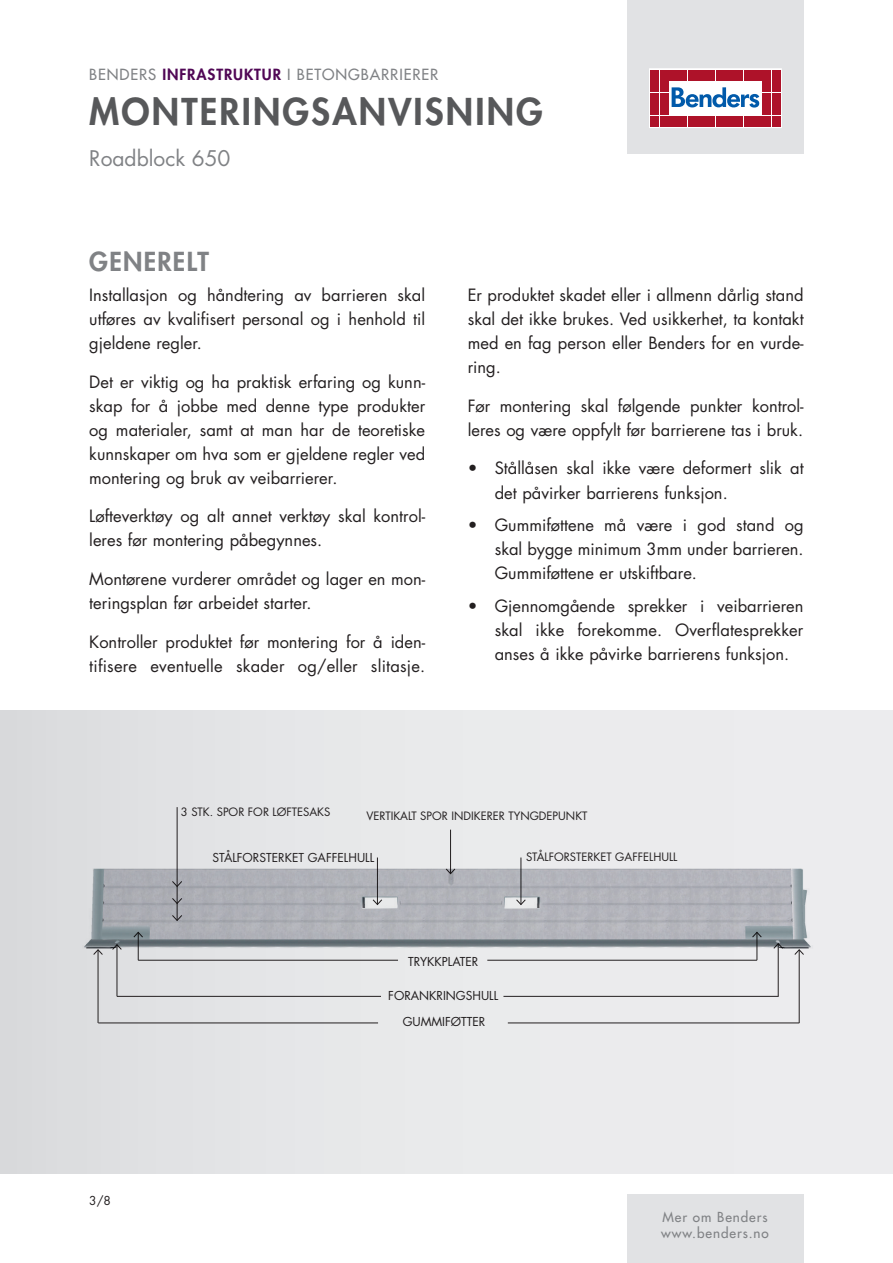
<style>
.page{position:relative;width:893px;height:1263px;background:#fff}
.page>*{position:absolute;margin:0;border:0;box-sizing:border-box;transform-origin:0 0}
.t1{font:800 36px "Futura Std";letter-spacing:.06em;color:#57585a}
.t2{font:800 25.5px "Futura Std";letter-spacing:.05em;color:#808285}
.t3{font:21px "Futura Std";color:#808285}
.t4{font:16.5px/24px "Futura Std";color:#231f20;text-align:justify}
.t5{font:500 15px "Futura Std";letter-spacing:.06em;color:#808285}
.t6{font:500 13.5px/16.2px "Futura Std";letter-spacing:.07em;color:#808285}
.t7{font:12px "Futura Std";color:#231f20}
.t8{font:11.25px "Futura Std";color:#231f20}
.s1{font-weight:800;color:#500755}
</style>
<div class="page">
<div style="left:0;top:710px;width:893px;height:464px;background:linear-gradient(to right,#dddee0,#efeff1)"></div>
<div style="left:627px;top:0;width:177px;height:153px;background:#e1e2e4"></div>
<svg style="left:649px;top:69px;width:132px;height:59px;background:#eac5cb"></svg>
<div style="left:651px;top:70px;width:8px;height:10px;background:#ae1229"></div>
<div style="left:660px;top:70px;width:8px;height:10px;background:#ae1229"></div>
<div style="left:651px;top:81px;width:8px;height:11px;background:#ae1229"></div>
<div style="left:660px;top:81px;width:8px;height:11px;background:#ae1229"></div>
<div style="left:651px;top:93px;width:8px;height:10px;background:#ae1229"></div>
<div style="left:660px;top:93px;width:8px;height:10px;background:#ae1229"></div>
<div style="left:651px;top:104px;width:8px;height:11px;background:#ae1229"></div>
<div style="left:660px;top:104px;width:8px;height:11px;background:#ae1229"></div>
<div style="left:651px;top:116px;width:8px;height:10px;background:#ae1229"></div>
<div style="left:660px;top:116px;width:8px;height:10px;background:#ae1229"></div>
<div style="left:669px;top:70px;width:8px;height:10px;background:#ae1229"></div>
<div style="left:679px;top:70px;width:8px;height:10px;background:#ae1229"></div>
<div style="left:688px;top:70px;width:8px;height:10px;background:#ae1229"></div>
<div style="left:697px;top:70px;width:9px;height:10px;background:#ae1229"></div>
<div style="left:707px;top:70px;width:8px;height:10px;background:#ae1229"></div>
<div style="left:716px;top:70px;width:8px;height:10px;background:#ae1229"></div>
<div style="left:725px;top:70px;width:9px;height:10px;background:#ae1229"></div>
<div style="left:735px;top:70px;width:8px;height:10px;background:#ae1229"></div>
<div style="left:744px;top:70px;width:8px;height:10px;background:#ae1229"></div>
<div style="left:753px;top:70px;width:9px;height:10px;background:#ae1229"></div>
<div style="left:669px;top:116px;width:8px;height:10px;background:#ae1229"></div>
<div style="left:679px;top:116px;width:8px;height:10px;background:#ae1229"></div>
<div style="left:688px;top:116px;width:8px;height:10px;background:#ae1229"></div>
<div style="left:697px;top:116px;width:9px;height:10px;background:#ae1229"></div>
<div style="left:707px;top:116px;width:8px;height:10px;background:#ae1229"></div>
<div style="left:716px;top:116px;width:8px;height:10px;background:#ae1229"></div>
<div style="left:725px;top:116px;width:9px;height:10px;background:#ae1229"></div>
<div style="left:735px;top:116px;width:8px;height:10px;background:#ae1229"></div>
<div style="left:744px;top:116px;width:8px;height:10px;background:#ae1229"></div>
<div style="left:753px;top:116px;width:9px;height:10px;background:#ae1229"></div>
<div style="left:763px;top:70px;width:8px;height:10px;background:#ae1229"></div>
<div style="left:772px;top:70px;width:8px;height:10px;background:#ae1229"></div>
<div style="left:763px;top:81px;width:8px;height:11px;background:#ae1229"></div>
<div style="left:772px;top:81px;width:8px;height:11px;background:#ae1229"></div>
<div style="left:763px;top:93px;width:8px;height:10px;background:#ae1229"></div>
<div style="left:772px;top:93px;width:8px;height:10px;background:#ae1229"></div>
<div style="left:763px;top:104px;width:8px;height:11px;background:#ae1229"></div>
<div style="left:772px;top:104px;width:8px;height:11px;background:#ae1229"></div>
<div style="left:763px;top:116px;width:8px;height:10px;background:#ae1229"></div>
<div style="left:772px;top:116px;width:8px;height:10px;background:#ae1229"></div>
<svg style="left:672px;top:87px;width:87px;height:21px;background:#90b6d9"></svg>
<div style="left:627px;top:1195px;width:177px;height:68px;background:#e1e2e4"></div>
<hr style="left:450px;top:830px;width:1px;height:44px;background:#231f20">
<svg style="left:133px;top:949px;width:10px;height:11px"></svg>
<hr style="left:117px;top:945px;width:1px;height:51px;background:#231f20">
<hr style="left:98px;top:950px;width:1px;height:73px;background:#231f20">
<svg style="left:93px;top:949px;width:10px;height:6px"></svg>
<svg style="left:752px;top:949px;width:10px;height:11px"></svg>
<hr style="left:778px;top:944px;width:1px;height:52px;background:#231f20">
<hr style="left:799px;top:950px;width:1px;height:73px;background:#231f20">
<svg style="left:794px;top:949px;width:10px;height:6px"></svg>
<hr style="left:487px;top:960px;width:270px;height:1px;background:#231f20">
<hr style="left:503px;top:996px;width:276px;height:1px;background:#231f20">
<hr style="left:508px;top:1023px;width:291px;height:1px;background:#231f20">
<hr style="left:138px;top:960px;width:260px;height:1px;background:#231f20">
<hr style="left:117px;top:996px;width:264px;height:1px;background:#231f20">
<hr style="left:98px;top:1023px;width:280px;height:1px;background:#231f20">
<div style="left:372px;top:956px;width:142px;height:13px;background:#e9eaeb"></div>
<div style="left:372px;top:990px;width:142px;height:13px;background:#e9eaeb"></div>
<div style="left:369px;top:1016px;width:150px;height:14px;background:#e9eaeb"></div>
<hr style="left:177px;top:807px;width:1px;height:79px;background:#231f20">
<img style="left:79px;top:850px;width:743px;height:99px">
<p class="t5" style="left:89px;top:65px;width:351px">BENDERS <span class="s1">INFRASTRUKTUR</span> I BETONGBARRIERER</p>
<h1 class="t1" style="left:89px;top:89px;width:455px">MONTERINGSANVISNING</h1>
<p class="t3" style="left:89px;top:145px;width:143px">Roadblock 650</p>
<h2 class="t2" style="left:89px;top:245px;width:121px">GENERELT</h2>
<p class="t4" style="left:89px;top:283px;width:337px">Installasjon og håndtering av barrieren skal utføres av kvalifisert personal og i henhold til gjeldene regler.</p>
<p class="t4" style="left:89px;top:370px;width:337px">Det er viktig og ha praktisk erfaring og kunn&shy;skap for å jobbe med denne type produkter og materialer, samt at man har de teoretiske kunnskaper om hva som er gjeldene regler ved montering og bruk av veibarrierer.</p>
<p class="t4" style="left:89px;top:505px;width:337px">Løfteverktøy og alt annet verktøy skal kontrol&shy;leres før montering påbegynnes.</p>
<p class="t4" style="left:89px;top:567px;width:337px">Montørene vurderer området og lager en mon&shy;teringsplan før arbeidet starter.</p>
<p class="t4" style="left:89px;top:630px;width:338px">Kontroller produktet før montering for å iden&shy;tifisere eventuelle skader og/eller slitasje.</p>
<p class="t4" style="left:468px;top:283px;width:337px">Er produktet skadet eller i allmenn dårlig stand skal det ikke brukes. Ved usikkerhet, ta kontakt med en fag person eller Benders for en vurde&shy;ring.</p>
<p class="t4" style="left:468px;top:394px;width:337px">Før montering skal følgende punkter kontrol&shy;leres og være oppfylt før barrierene tas i bruk.</p>
<p class="t4" style="left:495px;top:457px;width:310px;text-indent:-27px">• Stållåsen skal ikke være deformert slik at det påvirker barrierens funksjon.</p>
<p class="t4" style="left:495px;top:513px;width:310px;text-indent:-27px">• Gummiføttene må være i god stand og skal bygge minimum 3mm under barrieren.<br>Gummiføttene er utskiftbare.</p>
<p class="t4" style="left:495px;top:594px;width:310px;text-indent:-27px">• Gjennomgående sprekker i veibarrieren skal ikke forekomme. Overflatesprekker anses å ikke påvirke barrierens funksjon.</p>
<p class="t8" style="left:181px;top:805px;width:151px">3 STK. SPOR FOR LØFTESAKS</p>
<p class="t8" style="left:367px;top:809px;width:222px">VERTIKALT SPOR INDIKERER TYNGDEPUNKT</p>
<p class="t7" style="left:213px;top:850px;width:163px">STÅLFORSTERKET GAFFELHULL</p>
<p class="t8" style="left:526px;top:850px;width:153px">STÅLFORSTERKET GAFFELHULL</p>
<p class="t7" style="left:89px;top:1193px;width:23px">3/8</p>
<p class="t7" style="left:408px;top:953px;width:72px">TRYKKPLATER</p>
<p class="t7" style="left:388px;top:987px;width:112px">FORANKRINGSHULL</p>
<p class="t7" style="left:403px;top:1014px;width:84px">GUMMIFØTTER</p>
<p class="t6" style="left:661px;top:1209px;width:109px">Mer om Benders www.benders.no</p>
</div>
